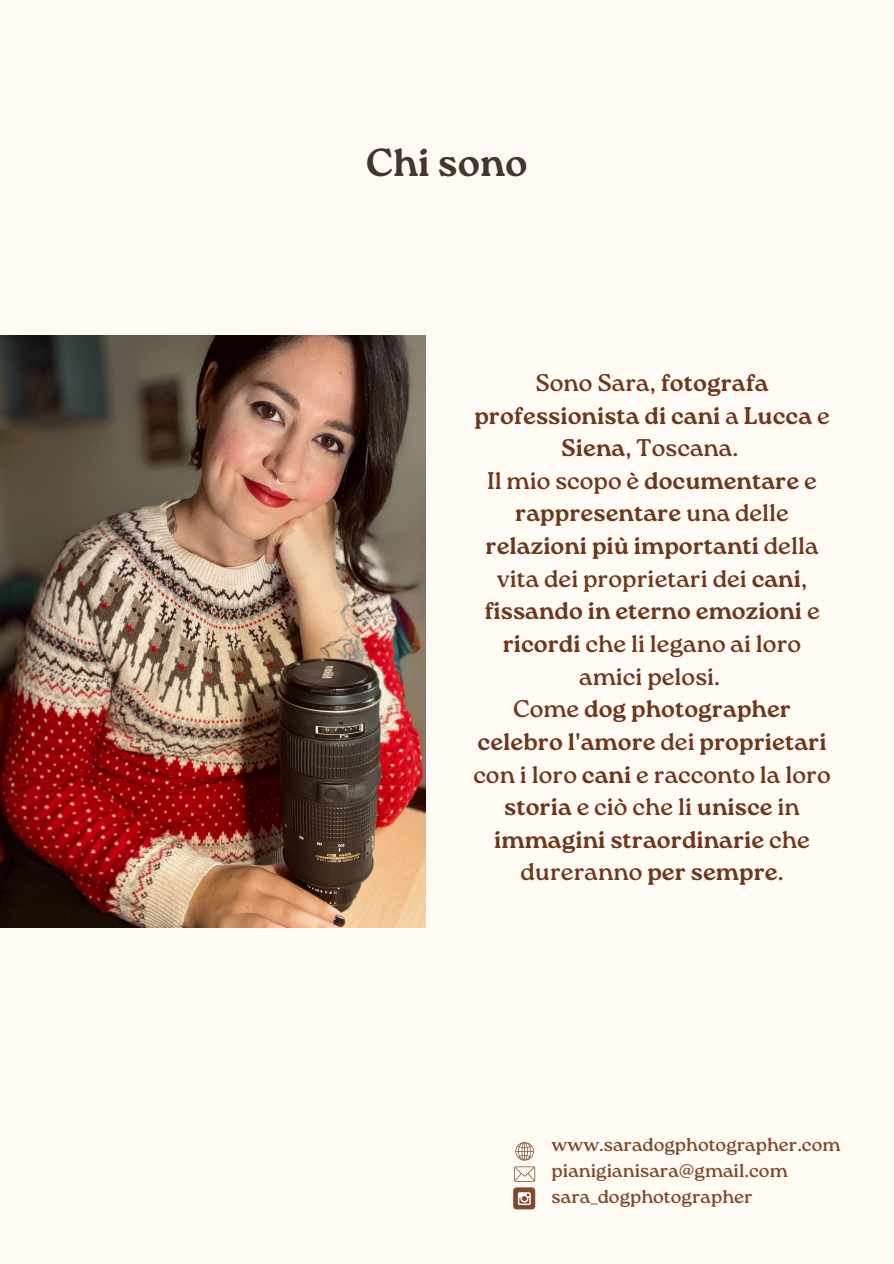
<style>
.page{position:relative;width:894px;height:1264px;background:#fff}
.page>*{position:absolute;margin:0;border:0;box-sizing:border-box;transform-origin:0 0}
.t1{font:700 39px "Roca One";color:#45362c}
.t2{font:700 24px/32.7px "Roca One";color:#6d371e;text-align:center}
.t3{font:18.75px "Roca One";color:#7f4a2d}
.s1{font-weight:400}
</style>
<div class="page">
<div style="left:0;top:0;width:893px;height:1263px;background:#fffaf4"></div>
<svg style="left:514px;top:1166px;width:21px;height:15px"></svg>
<svg style="left:515px;top:1142px;width:18px;height:18px"></svg>
<div style="left:513px;top:1187px;width:22px;height:22px;background:#7f4a2d;border-radius:3px"></div>
<svg style="left:518px;top:1192px;width:12px;height:12px"></svg>
<img style="left:0;top:336px;width:425px;height:591px">
<h1 class="t1" style="left:366px;top:140px;width:163px">Chi sono</h1>
<p class="t2" style="left:473px;top:366px;width:359px"><span class="s1">Sono Sara,</span> fotografa professionista di cani <span class="s1">a</span> Lucca <span class="s1">e<br></span>Siena<span class="s1">, Toscana.<br>Il mio scopo è</span> documentare <span class="s1">e </span>rappresentare <span class="s1">una delle </span>relazioni più importanti <span class="s1">della vita dei proprietari dei</span> cani<span class="s1">, </span>fissando in eterno emozioni <span class="s1">e </span>ricordi <span class="s1">che li legano ai loro amici pelosi.<br>Come</span> dog photographer celebro l'amore <span class="s1">dei</span> proprietari <span class="s1">con i loro</span> cani <span class="s1">e racconto la loro </span>storia <span class="s1">e ciò che li</span> unisce <span class="s1">in </span>immagini straordinarie <span class="s1">che dureranno</span> per sempre<span class="s1">.</span></p>
<h2 class="t3" style="left:551px;top:1133px;width:290px">www.saradogphotographer.com</h2>
<p class="t3" style="left:551px;top:1159px;width:237px">pianigianisara@gmail.com</p>
<p class="t3" style="left:551px;top:1185px;width:202px">sara_dogphotographer</p>
</div>
